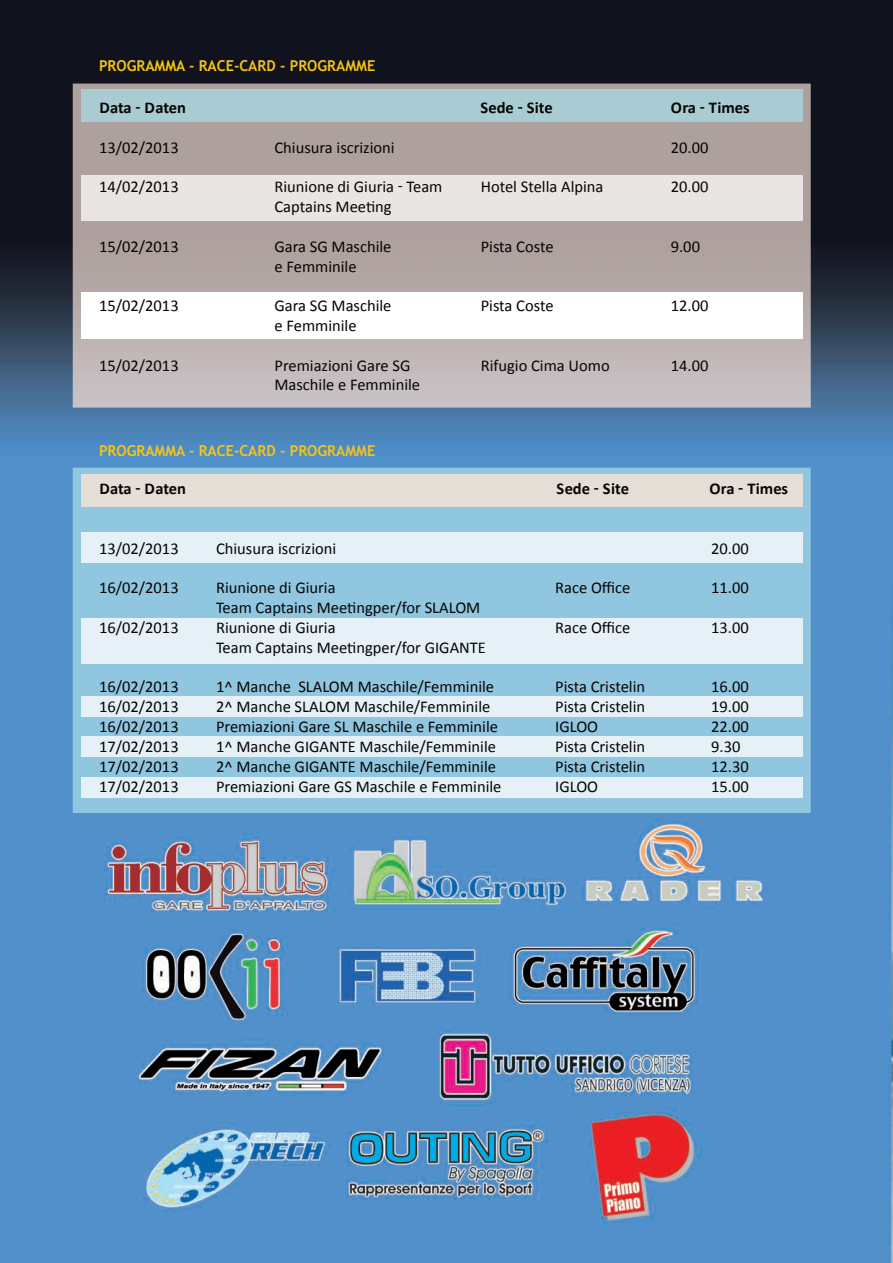
<style>
.page{position:relative;width:893px;height:1263px;background:#fff}
.page>*{position:absolute;margin:0;border:0;box-sizing:border-box;transform-origin:0 0}
.t1{font:16.5px/19.8px "Calibri";color:#070504}
.t2{font:700 16.5px "Calibri";color:#070504}
.t3{font:700 15px "Trebuchet MS";color:#f6c415}
</style>
<div class="page">
<img style="left:0;top:0;width:893px;height:1263px">
<img style="left:73px;top:84px;width:738px;height:324px">
<div style="left:73px;top:468px;width:738px;height:345px;background:#90c6e0"></div>
<div style="left:81px;top:89px;width:721px;height:33px;background:#a9ccd3"></div>
<div style="left:81px;top:474px;width:721px;height:33px;background:#e4ded7"></div>
<div style="left:81px;top:175px;width:721px;height:45px;background:#e8e5e3"></div>
<div style="left:81px;top:532px;width:721px;height:30px;background:#e5f1f7"></div>
<div style="left:81px;top:619px;width:721px;height:44px;background:#e5f1f7"></div>
<div style="left:81px;top:697px;width:721px;height:19px;background:#e5f1f7"></div>
<div style="left:81px;top:736px;width:721px;height:20px;background:#e5f1f7"></div>
<div style="left:81px;top:777px;width:721px;height:20px;background:#e5f1f7"></div>
<img style="left:81px;top:293px;width:721px;height:45px">
<p class="t3" style="left:99px;top:57px;width:278px">PROGRAMMA - RACE-CARD - PROGRAMME</p>
<p class="t2" style="left:99px;top:98px;width:88px">Data - Daten</p>
<p class="t2" style="left:480px;top:98px;width:74px">Sede - Site</p>
<p class="t2" style="left:671px;top:98px;width:80px">Ora - Times</p>
<p class="t1" style="left:99px;top:137px;width:81px">13/02/2013</p>
<p class="t1" style="left:99px;top:177px;width:81px">14/02/2013</p>
<p class="t1" style="left:274px;top:137px;width:122px">Chiusura iscrizioni</p>
<p class="t1" style="left:274px;top:177px;width:169px">Riunione di Giuria - Team<br>Captains Meeting</p>
<p class="t1" style="left:274px;top:236px;width:118px">Gara SG Maschile e Femminile</p>
<p class="t1" style="left:274px;top:296px;width:118px">Gara SG Maschile e Femminile</p>
<p class="t1" style="left:274px;top:355px;width:147px">Premiazioni Gare SG<br>Maschile e Femminile</p>
<p class="t1" style="left:671px;top:137px;width:39px">20.00</p>
<p class="t1" style="left:671px;top:177px;width:39px">20.00</p>
<p class="t1" style="left:481px;top:177px;width:124px">Hotel Stella Alpina</p>
<p class="t1" style="left:99px;top:236px;width:81px">15/02/2013</p>
<p class="t1" style="left:481px;top:236px;width:74px">Pista Coste</p>
<p class="t1" style="left:671px;top:236px;width:31px">9.00</p>
<p class="t1" style="left:99px;top:296px;width:81px">15/02/2013</p>
<p class="t1" style="left:481px;top:296px;width:74px">Pista Coste</p>
<p class="t1" style="left:671px;top:296px;width:39px">12.00</p>
<p class="t1" style="left:99px;top:355px;width:81px">15/02/2013</p>
<p class="t1" style="left:481px;top:355px;width:130px">Rifugio Cima Uomo</p>
<p class="t1" style="left:671px;top:355px;width:39px">14.00</p>
<p class="t3" style="left:99px;top:442px;width:278px">PROGRAMMA - RACE-CARD - PROGRAMME</p>
<p class="t2" style="left:99px;top:478px;width:88px">Data - Daten</p>
<p class="t2" style="left:557px;top:478px;width:74px">Sede - Site</p>
<p class="t2" style="left:709px;top:478px;width:80px">Ora - Times</p>
<p class="t1" style="left:99px;top:538px;width:81px">13/02/2013</p>
<p class="t1" style="left:99px;top:578px;width:81px">16/02/2013</p>
<p class="t1" style="left:99px;top:617px;width:81px">16/02/2013</p>
<p class="t1" style="left:99px;top:677px;width:81px;text-align:justify">16/02/2013<br>16/02/2013<br>16/02/2013<br>17/02/2013<br>17/02/2013<br>17/02/2013</p>
<p class="t1" style="left:216px;top:538px;width:122px">Chiusura iscrizioni</p>
<p class="t1" style="left:216px;top:578px;width:271px">Riunione di Giuria<br>Team Captains Meetingper/for SLALOM<br>Riunione di Giuria<br>Team Captains Meetingper/for GIGANTE</p>
<p class="t1" style="left:216px;top:677px;width:287px">1^ Manche SLALOM Maschile/Femminile 2^ Manche SLALOM Maschile/Femminile Premiazioni Gare SL Maschile e Femminile 1^ Manche GIGANTE Maschile/Femminile 2^ Manche GIGANTE Maschile/Femminile Premiazioni Gare GS Maschile e Femminile</p>
<p class="t1" style="left:555px;top:578px;width:77px">Race Office</p>
<p class="t1" style="left:555px;top:617px;width:77px">Race Office</p>
<p class="t1" style="left:555px;top:677px;width:91px">Pista Cristelin<br>Pista Cristelin<br>IGLOO<br>Pista Cristelin<br>Pista Cristelin<br>IGLOO</p>
<p class="t1" style="left:711px;top:538px;width:39px">20.00</p>
<p class="t1" style="left:711px;top:578px;width:39px">11.00</p>
<p class="t1" style="left:711px;top:617px;width:39px">13.00</p>
<p class="t1" style="left:711px;top:677px;width:39px">16.00<br>19.00<br>22.00<br>9.30<br>12.30<br>15.00</p>
</div>
